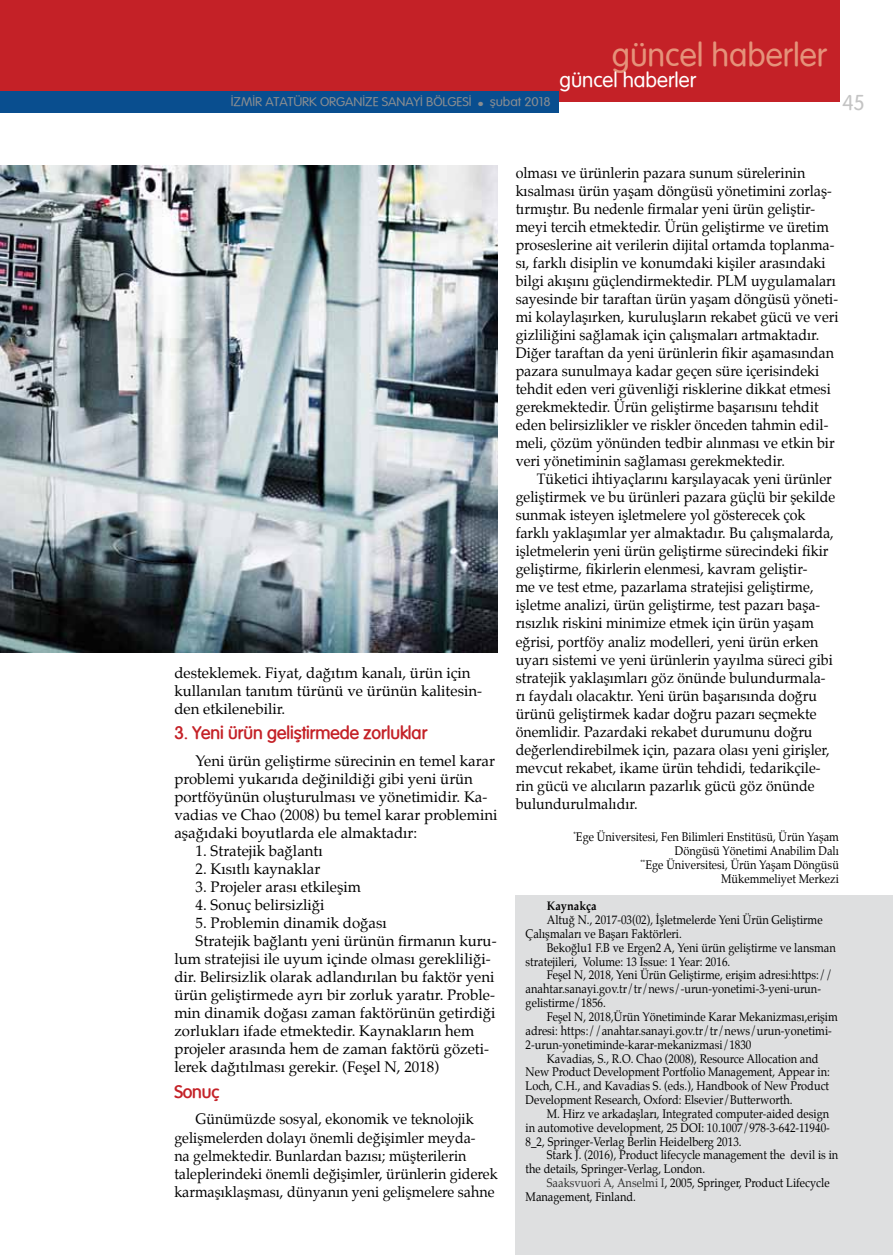
<style>
.page{position:relative;width:893px;height:1255px;background:#fff}
.page>*{position:absolute;margin:0;border:0;box-sizing:border-box;transform-origin:0 0}
.t1{font:500 32.1px "Vogel";color:#e5927a}
.t2{font:500 21px "Vogel";color:#c4c4c4}
.t3{font:500 20.4px "Vogel";color:#fff}
.t4{font:700 18px "Vogel";color:#c42127}
.t5{font:15px/18px "Palatino";color:#000;scale:.95 1}
.t6{font:15px/18px "Palatino";color:#000}
.t7{font:12.3px/13.8px "Palatino";color:#000;scale:.9 1}
.t8{font:500 12.3px "Vogel";color:#898d91;scale:1.09 1}
.t9{font:700 12.3px "Palatino";color:#000;scale:.9 1}
.s1{color:#333}
</style>
<div class="page">
<div style="left:516px;top:895px;width:377px;height:359px;background:#dedfe0"></div>
<img style="left:0;top:166px;width:498px;height:486px">
<div style="left:0;top:0;width:840px;height:102px;background:#c42127"></div>
<div style="left:0;top:91px;width:558px;height:21px;background:#094e8f"></div>
<p class="t8" style="left:231px;top:95px;width:295px">İZMİR ATATÜRK ORGANİZE SANAYİ BÖLGESİ ● şubat 2018</p>
<h1 class="t1" style="left:612px;top:36px;width:217px">güncel haberler</h1>
<h3 class="t3" style="left:559px;top:68px;width:138px">güncel haberler</h3>
<h2 class="t2" style="left:842px;top:90px;width:24px">45</h2>
<p class="t6" style="left:174px;top:664px;width:309px">desteklemek. Fiyat, dağıtım kanalı, ürün için kullanılan tanıtım türünü ve ürünün kalitesin&shy;den etkilenebilir.</p>
<p class="t4" style="left:174px;top:722px;width:254px">3. Yeni ürün geliştirmede zorluklar</p>
<p class="t6" style="left:174px;top:753px;width:325px;text-indent:21px">Yeni ürün geliştirme sürecinin en temel karar problemi yukarıda değinildiği gibi yeni ürün portföyünün oluşturulması ve yönetimidir. Ka&shy;vadias ve Chao (2008) bu temel karar problemini aşağıdaki boyutlarda ele almaktadır:</p>
<p class="t6" style="left:196px;top:843px;width:129px">1. Stratejik bağlantı</p>
<p class="t6" style="left:196px;top:861px;width:126px">2. Kısıtlı kaynaklar</p>
<p class="t6" style="left:196px;top:879px;width:167px">3. Projeler arası etkileşim</p>
<p class="t6" style="left:196px;top:897px;width:131px">4. Sonuç belirsizliği</p>
<p class="t6" style="left:196px;top:915px;width:193px">5. Problemin dinamik doğası</p>
<p class="t6" style="left:196px;top:933px;width:303px">Stratejik bağlantı yeni ürünün firmanın kuru-</p>
<p class="t6" style="left:174px;top:951px;width:318px">lum stratejisi ile uyum içinde olması gerekliliği-</p>
<p class="t6" style="left:174px;top:969px;width:322px">dir. Belirsizlik olarak adlandırılan bu faktör yeni</p>
<p class="t6" style="left:174px;top:987px;width:322px">ürün geliştirmede ayrı bir zorluk yaratır. Proble-</p>
<p class="t6" style="left:174px;top:1005px;width:323px">min dinamik doğası zaman faktörünün getirdiği</p>
<p class="t6" style="left:174px;top:1023px;width:301px">zorlukları ifade etmektedir. Kaynakların hem</p>
<p class="t6" style="left:174px;top:1041px;width:316px">projeler arasında hem de zaman faktörü gözeti-</p>
<p class="t6" style="left:174px;top:1059px;width:267px">lerek dağıtılması gerekir. (Feşel N, 2018)</p>
<p class="t4" style="left:174px;top:1080px;width:47px">Sonuç</p>
<p class="t5" style="left:174px;top:1111px;width:342px;text-indent:21px">Günümüzde sosyal, ekonomik ve teknolojik gelişmelerden dolayı önemli değişimler meyda-<br>na gelmektedir. Bunlardan bazısı; müşterilerin taleplerindeki önemli değişimler, ürünlerin giderek karmaşıklaşması, dünyanın yeni gelişmelere sahne</p>
<p class="t5" style="left:516px;top:165px;width:341px">olması ve ürünlerin pazara sunum sürelerinin kısalması ürün yaşam döngüsü yönetimini zorlaş&shy;tırmıştır. Bu nedenle firmalar yeni ürün geliştir&shy;meyi tercih etmektedir. Ürün geliştirme ve üretim proseslerine ait verilerin dijital ortamda toplanma&shy;sı, farklı disiplin ve konumdaki kişiler arasındaki bilgi akışını güçlendirmektedir. PLM uygulamaları sayesinde bir taraftan ürün yaşam döngüsü yöneti&shy;mi kolaylaşırken, kuruluşların rekabet gücü ve veri gizliliğini sağlamak için çalışmaları artmaktadır.<br>Diğer taraftan da yeni ürünlerin fikir aşamasından pazara sunulmaya kadar geçen süre içerisindeki tehdit eden veri güvenliği risklerine dikkat etmesi gerekmektedir. Ürün geliştirme başarısını tehdit eden belirsizlikler ve riskler önceden tahmin edil&shy;meli, çözüm yönünden tedbir alınması ve etkin bir veri yönetiminin sağlaması gerekmektedir.</p>
<p class="t5" style="left:516px;top:471px;width:338px;text-indent:21px">Tüketici ihtiyaçlarını karşılayacak yeni ürünler geliştirmek ve bu ürünleri pazara güçlü bir şekilde sunmak isteyen işletmelere yol gösterecek çok farklı yaklaşımlar yer almaktadır. Bu çalışmalarda, işletmelerin yeni ürün geliştirme sürecindeki fikir geliştirme, fikirlerin elenmesi, kavram geliştir-<br>me ve test etme, pazarlama stratejisi geliştirme, işletme analizi, ürün geliştirme, test pazarı başa&shy;rısızlık riskini minimize etmek için ürün yaşam eğrisi, portföy analiz modelleri, yeni ürün erken uyarı sistemi ve yeni ürünlerin yayılma süreci gibi stratejik yaklaşımları göz önünde bulundurmala&shy;rı faydalı olacaktır. Yeni ürün başarısında doğru ürünü geliştirmek kadar doğru pazarı seçmekte önemlidir. Pazardaki rekabet durumunu doğru değerlendirebilmek için, pazara olası yeni girişler, mevcut rekabet, ikame ürün tehdidi, tedarikçile&shy;rin gücü ve alıcıların pazarlık gücü göz önünde bulundurulmalıdır.</p>
<p class="t7" style="left:573px;top:830px;width:297px;text-align:right"><sup>*</sup>Ege Üniversitesi, Fen Bilimleri Enstitüsü, Ürün Yaşam Döngüsü Yönetimi Anabilim Dalı<br><sup>**</sup>Ege Üniversitesi, Ürün Yaşam Döngüsü Mükemmeliyet Merkezi</p>
<p class="t9" style="left:547px;top:898px;width:57px">Kaynakça</p>
<p class="t7" style="left:526px;top:914px;width:332px;text-indent:21px">Altuğ N., 2017-03(02), İşletmelerde Yeni Ürün Geliştirme<br>Çalışmaları ve Başarı Faktörleri.</p>
<p class="t7" style="left:526px;top:941px;width:346px;text-indent:21px">Bekoğlu1 F.B ve Ergen2 A, Yeni ürün geliştirme ve lansman stratejileri, Volume: 13 Issue: 1 Year: 2016.</p>
<p class="t7" style="left:526px;top:969px;width:342px;text-indent:21px">Feşel N, 2018, Yeni Ürün Geliştirme, erişim adresi:https:// anahtar.sanayi.gov.tr/tr/news/-urun-yonetimi-3-yeni-urun&shy;gelistirme/1856.</p>
<p class="t7" style="left:547px;top:1010px;width:325px">Feşel N, 2018,Ürün Yönetiminde Karar Mekanizması,erişim</p>
<p class="t7" style="left:526px;top:1024px;width:342px">adresi: https://anahtar.sanayi.gov.tr/tr/news/urun-yonetimi-</p>
<p class="t7" style="left:526px;top:1038px;width:252px">2-urun-yonetiminde-karar-mekanizmasi/1830</p>
<p class="t7" style="left:547px;top:1052px;width:304px">Kavadias, S., R.O. Chao (2008), Resource Allocation and</p>
<p class="t7" style="left:526px;top:1066px;width:340px">New Product Development Portfolio Management, Appear in:</p>
<p class="t7" style="left:526px;top:1080px;width:339px">Loch, C.H., and Kavadias S. (eds.), Handbook of New Product</p>
<p class="t7" style="left:526px;top:1093px;width:298px">Development Research, Oxford: Elsevier/Butterworth.</p>
<p class="t7" style="left:547px;top:1107px;width:315px">M. Hirz ve arkadaşları, Integrated computer-aided design</p>
<p class="t7" style="left:526px;top:1121px;width:340px">in automotive development, 25 DOI: 10.1007/978-3-642-11940-</p>
<p class="t7" style="left:526px;top:1135px;width:242px">8_2, Springer-Verlag Berlin Heidelberg 2013.</p>
<p class="t7" style="left:547px;top:1149px;width:325px">Stark J. (2016), Product lifecycle management the devil is in</p>
<p class="t7" style="left:526px;top:1163px;width:201px">the details, Springer-Verlag, London.</p>
<p class="t7" style="left:547px;top:1176px;width:316px"><span class="s1">Saaksvuori A, Anselmi I</span>, 2005, Springer, Product Lifecycle</p>
<p class="t7" style="left:526px;top:1190px;width:124px">Management, Finland.</p>
</div>
